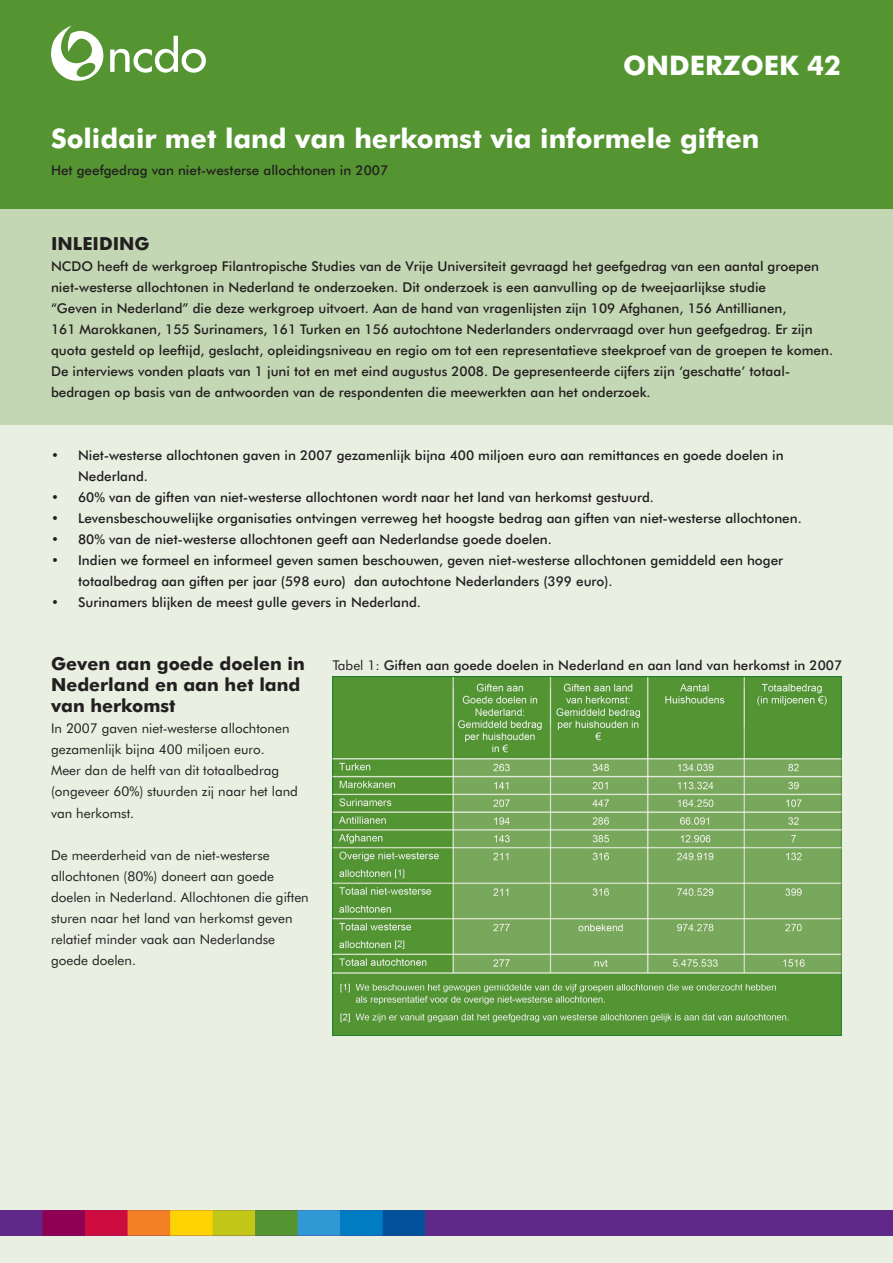
<style>
.page{position:relative;width:893px;height:1263px;background:#e9f0e2}
.page>*{position:absolute;margin:0;border:0;box-sizing:border-box;transform-origin:0 0}
.t1{font:700 27px "Futura BT";color:#fff}
.t2{font:700 18px/21px "Futura BT";color:#231f20}
.t3{font:500 13.5px/21px "Futura BT";color:#231f20}
.t4{font:13.5px/21px "Futura BT";color:#231f20}
.s1{font-weight:400}
</style>
<div class="page">
<div style="left:0;top:0;width:893px;height:424px;background:#c3d7b4"></div>
<div style="left:0;top:0;width:893px;height:208px;background:#549532"></div>
<svg style="left:110px;top:36px;width:96px;height:37px"></svg>
<svg style="left:51px;top:26px;width:52px;height:55px"></svg>
<div style="left:0;top:1210px;width:893px;height:26px;background:#602889"></div>
<svg style="left:43px;top:1210px;width:383px;height:26px"></svg>
<img style="left:333px;top:677px;width:509px;height:359px">
<p class="t1" style="left:623px;top:49px;width:219px">ONDERZOEK 42</p>
<p class="t1" style="left:51px;top:122px;width:710px">Solidair met land van herkomst via informele giften</p>
<p class="t3" style="left:51px;top:159px;width:339px">Het geefgedrag van niet-westerse allochtonen in 2007</p>
<p class="t2" style="left:51px;top:233px;width:100px">INLEIDING</p>
<p class="t3" style="left:51px;top:256px;width:784px">NCDO heeft de werkgroep Filantropische Studies van de Vrije Universiteit gevraagd het geefgedrag van een aantal groepen niet-westerse allochtonen in Nederland te onderzoeken. Dit onderzoek is een aanvulling op de tweejaarlijkse studie<br>“Geven in Nederland” die deze werkgroep uitvoert. Aan de hand van vragenlijsten zijn 109 Afghanen, 156 Antillianen,<br>161 Marokkanen, 155 Surinamers, 161 Turken en 156 autochtone Nederlanders ondervraagd over hun geefgedrag. Er zijn quota gesteld op leeftijd, geslacht, opleidingsniveau en regio om tot een representatieve steekproef van de groepen te komen.<br>De interviews vonden plaats van 1 juni tot en met eind augustus 2008. De gepresenteerde cijfers zijn ‘geschatte’ totaal&shy;bedragen op basis van de antwoorden van de respondenten die meewerkten aan het onderzoek.</p>
<p class="t3" style="left:51px;top:445px;width:734px">• Niet-westerse allochtonen gaven in 2007 gezamenlijk bijna 400 miljoen euro aan remittances en goede doelen in</p>
<p class="t3" style="left:78px;top:466px;width:71px">Nederland.</p>
<p class="t3" style="left:51px;top:487px;width:604px">• 60% van de giften van niet-westerse allochtonen wordt naar het land van herkomst gestuurd.</p>
<p class="t3" style="left:51px;top:508px;width:752px">• Levensbeschouwelijke organisaties ontvingen verreweg het hoogste bedrag aan giften van niet-westerse allochtonen.</p>
<p class="t3" style="left:51px;top:529px;width:502px">• 80% van de niet-westerse allochtonen geeft aan Nederlandse goede doelen.</p>
<p class="t3" style="left:51px;top:550px;width:734px">• Indien we formeel en informeel geven samen beschouwen, geven niet-westerse allochtonen gemiddeld een hoger</p>
<p class="t3" style="left:78px;top:571px;width:536px">totaalbedrag aan giften per jaar (598 euro) dan autochtone Nederlanders (399 euro).</p>
<p class="t3" style="left:51px;top:592px;width:371px">• Surinamers blijken de meest gulle gevers in Nederland.</p>
<p class="t2" style="left:51px;top:653px;width:255px">Geven aan goede doelen in<br>Nederland en aan het land van herkomst</p>
<p class="t3" style="left:333px;top:655px;width:511px"><span class="s1">Tabel 1:</span> Giften aan goede doelen in Nederland en aan land van herkomst in 2007</p>
<p class="t4" style="left:51px;top:718px;width:248px">In 2007 gaven niet-westerse allochtonen gezamenlijk bijna 400 miljoen euro.<br>Meer dan de helft van dit totaalbedrag (ongeveer 60%) stuurden zij naar het land van herkomst.</p>
<p class="t4" style="left:51px;top:844px;width:259px">De meerderheid van de niet-westerse allochtonen (80%) doneert aan goede doelen in Nederland. Allochtonen die giften sturen naar het land van herkomst geven relatief minder vaak aan Nederlandse goede doelen.</p>
</div>
